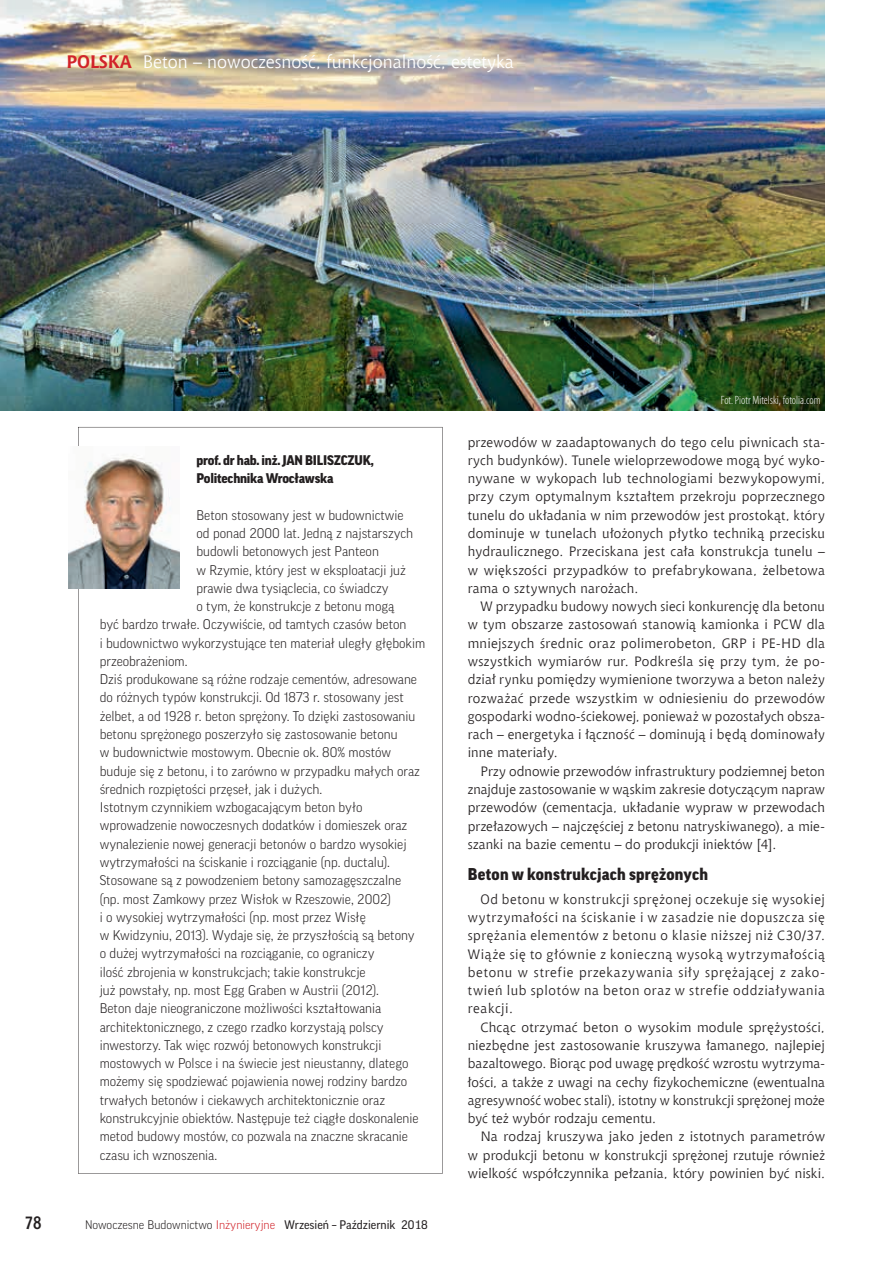
<style>
.page{position:relative;width:893px;height:1263px;background:#fff}
.page>*{position:absolute;margin:0;border:0;box-sizing:border-box;transform-origin:0 0}
.t1{font:18px "Chianti EU";color:#fff}
.t2{font:700 18px "Aerton Cnd EFN";color:#231f20}
.t3{font:900 16.5px "Good Pro";letter-spacing:.01em;color:#231f20}
.t4{font:13.5px/18.3px "Chianti EU";letter-spacing:.015em;color:#231f20;text-align:justify}
.t5{font:300 13.5px "Good Pro";color:#231f20}
.t6{font:900 13.5px/18.3px "Good Pro";letter-spacing:-.015em;color:#231f20}
.t7{font:12px "Good Pro";color:#231f20}
.t8{font:300 condensed 12px "Myriad Pro";color:#fff}
.s1{font-weight:700;color:#d1232a}
.s2{font-weight:300}
.s3{font-weight:300;color:#d1232a}
</style>
<div class="page">
<svg style="left:78px;top:427px;width:365px;height:747px"></svg>
<img style="left:69px;top:447px;width:110px;height:142px">
<img style="left:0;top:0;width:825px;height:411px">
<h1 class="t1" style="left:66px;top:51px;width:449px"><span class="s1">POLSKA</span> Beton – nowoczesność, funkcjonalność, estetyka</h1>
<p class="t8" style="left:721px;top:393px;width:101px">Fot. Piotr Mitelski, fotolia.com</p>
<p class="t6" style="left:196px;top:451px;width:179px">prof. dr hab. inż. JAN BILISZCZUK,<br>Politechnika Wrocławska</p>
<p class="t5" style="left:196px;top:507px;width:209px">Beton stosowany jest w budownictwie</p>
<p class="t5" style="left:196px;top:525px;width:218px">od ponad 2000 lat. Jedną z najstarszych</p>
<p class="t5" style="left:196px;top:544px;width:184px">budowli betonowych jest Panteon</p>
<p class="t5" style="left:196px;top:562px;width:211px">w Rzymie, który jest w eksploatacji już</p>
<p class="t5" style="left:196px;top:580px;width:194px">prawie dwa tysiąclecia, co świadczy</p>
<p class="t5" style="left:196px;top:598px;width:199px">o tym, że konstrukcje z betonu mogą</p>
<p class="t5" style="left:100px;top:617px;width:308px">być bardzo trwałe. Oczywiście, od tamtych czasów beton</p>
<p class="t5" style="left:100px;top:635px;width:327px">i budownictwo wykorzystujące ten materiał uległy głębokim</p>
<p class="t5" style="left:100px;top:653px;width:89px">przeobrażeniom.</p>
<p class="t5" style="left:100px;top:672px;width:319px">Dziś produkowane są różne rodzaje cementów, adresowane</p>
<p class="t5" style="left:100px;top:690px;width:306px">do różnych typów konstrukcji. Od 1873 r. stosowany jest</p>
<p class="t5" style="left:100px;top:708px;width:317px">żelbet, a od 1928 r. beton sprężony. To dzięki zastosowaniu</p>
<p class="t5" style="left:100px;top:726px;width:299px">betonu sprężonego poszerzyło się zastosowanie betonu</p>
<p class="t5" style="left:100px;top:745px;width:293px">w budownictwie mostowym. Obecnie ok. 80% mostów</p>
<p class="t5" style="left:100px;top:763px;width:322px">buduje się z betonu, i to zarówno w przypadku małych oraz</p>
<p class="t5" style="left:100px;top:781px;width:224px">średnich rozpiętości przęseł, jak i dużych.</p>
<p class="t5" style="left:100px;top:799px;width:264px">Istotnym czynnikiem wzbogacającym beton było</p>
<p class="t5" style="left:100px;top:818px;width:309px">wprowadzenie nowoczesnych dodatków i domieszek oraz</p>
<p class="t5" style="left:100px;top:836px;width:308px">wynalezienie nowej generacji betonów o bardzo wysokiej</p>
<p class="t5" style="left:100px;top:854px;width:292px">wytrzymałości na ściskanie i rozciąganie (np. ductalu).</p>
<p class="t5" style="left:100px;top:873px;width:303px">Stosowane są z powodzeniem betony samozagęszczalne</p>
<p class="t5" style="left:100px;top:891px;width:293px">(np. most Zamkowy przez Wisłok w Rzeszowie, 2002)</p>
<p class="t5" style="left:100px;top:909px;width:268px">i o wysokiej wytrzymałości (np. most przez Wisłę</p>
<p class="t5" style="left:100px;top:927px;width:317px">w Kwidzyniu, 2013). Wydaje się, że przyszłością są betony</p>
<p class="t5" style="left:100px;top:946px;width:276px">o dużej wytrzymałości na rozciąganie, co ograniczy</p>
<p class="t5" style="left:100px;top:964px;width:267px">ilość zbrojenia w konstrukcjach; takie konstrukcje</p>
<p class="t5" style="left:100px;top:982px;width:281px">już powstały, np. most Egg Graben w Austrii (2012).</p>
<p class="t5" style="left:100px;top:1001px;width:283px">Beton daje nieograniczone możliwości kształtowania</p>
<p class="t5" style="left:100px;top:1019px;width:285px">architektonicznego, z czego rzadko korzystają polscy</p>
<p class="t5" style="left:100px;top:1037px;width:283px">inwestorzy. Tak więc rozwój betonowych konstrukcji</p>
<p class="t5" style="left:100px;top:1055px;width:310px">mostowych w Polsce i na świecie jest nieustanny, dlatego</p>
<p class="t5" style="left:100px;top:1074px;width:309px">możemy się spodziewać pojawienia nowej rodziny bardzo</p>
<p class="t5" style="left:100px;top:1092px;width:287px">trwałych betonów i ciekawych architektonicznie oraz</p>
<p class="t5" style="left:100px;top:1110px;width:320px">konstrukcyjnie obiektów. Następuje też ciągłe doskonalenie</p>
<p class="t5" style="left:100px;top:1128px;width:310px">metod budowy mostów, co pozwala na znaczne skracanie</p>
<p class="t5" style="left:100px;top:1147px;width:119px">czasu ich wznoszenia.</p>
<h1 class="t2" style="left:25px;top:1212px;width:18px">78</h1>
<p class="t7" style="left:85px;top:1218px;width:344px"><span class="s2">Nowoczesne Budownictwo</span> <span class="s3">Inżynieryjne</span> Wrzesień – Październik 2018</p>
<p class="t4" style="left:468px;top:432px;width:359px">przewodów w zaadaptowanych do tego celu piwnicach sta&shy;rych budynków). Tunele wieloprzewodowe mogą być wyko&shy;nywane w wykopach lub technologiami bezwykopowymi, przy czym optymalnym kształtem przekroju poprzecznego tunelu do układania w nim przewodów jest prostokąt, który dominuje w tunelach ułożonych płytko techniką przecisku hydraulicznego. Przeciskana jest cała konstrukcja tunelu – w większości przypadków to prefabrykowana, żelbetowa rama o sztywnych narożach.</p>
<p class="t4" style="left:468px;top:597px;width:359px;text-indent:13px">W przypadku budowy nowych sieci konkurencję dla betonu w tym obszarze zastosowań stanowią kamionka i PCW dla mniejszych średnic oraz polimerobeton, GRP i PE-HD dla wszystkich wymiarów rur. Podkreśla się przy tym, że po&shy;dział rynku pomiędzy wymienione tworzywa a beton należy rozważać przede wszystkim w odniesieniu do przewodów gospodarki wodno-ściekowej, ponieważ w pozostałych obsza&shy;rach – energetyka i łączność – dominują i będą dominowały inne materiały.</p>
<p class="t4" style="left:468px;top:762px;width:359px;text-indent:13px">Przy odnowie przewodów infrastruktury podziemnej beton znajduje zastosowanie w wąskim zakresie dotyczącym napraw przewodów (cementacja, układanie wypraw w przewodach przełazowych – najczęściej z betonu natryskiwanego), a mie&shy;szanki na bazie cementu – do produkcji iniektów [4].</p>
<p class="t3" style="left:468px;top:864px;width:242px">Beton w konstrukcjach sprężonych</p>
<p class="t4" style="left:468px;top:890px;width:359px;text-indent:13px">Od betonu w konstrukcji sprężonej oczekuje się wysokiej wytrzymałości na ściskanie i w zasadzie nie dopuszcza się sprężania elementów z betonu o klasie niższej niż C30/37.<br>Wiąże się to głównie z konieczną wysoką wytrzymałością betonu w strefie przekazywania siły sprężającej z zako&shy;twień lub splotów na beton oraz w strefie oddziaływania reakcji.</p>
<p class="t4" style="left:468px;top:1018px;width:359px;text-indent:13px">Chcąc otrzymać beton o wysokim module sprężystości, niezbędne jest zastosowanie kruszywa łamanego, najlepiej bazaltowego. Biorąc pod uwagę prędkość wzrostu wytrzyma&shy;łości, a także z uwagi na cechy fizykochemiczne (ewentualna agresywność wobec stali), istotny w konstrukcji sprężonej może być też wybór rodzaju cementu.</p>
<p class="t4" style="left:468px;top:1127px;width:359px;text-indent:13px">Na rodzaj kruszywa jako jeden z istotnych parametrów w produkcji betonu w konstrukcji sprężonej rzutuje również wielkość współczynnika pełzania, który powinien być niski.</p>
</div>
